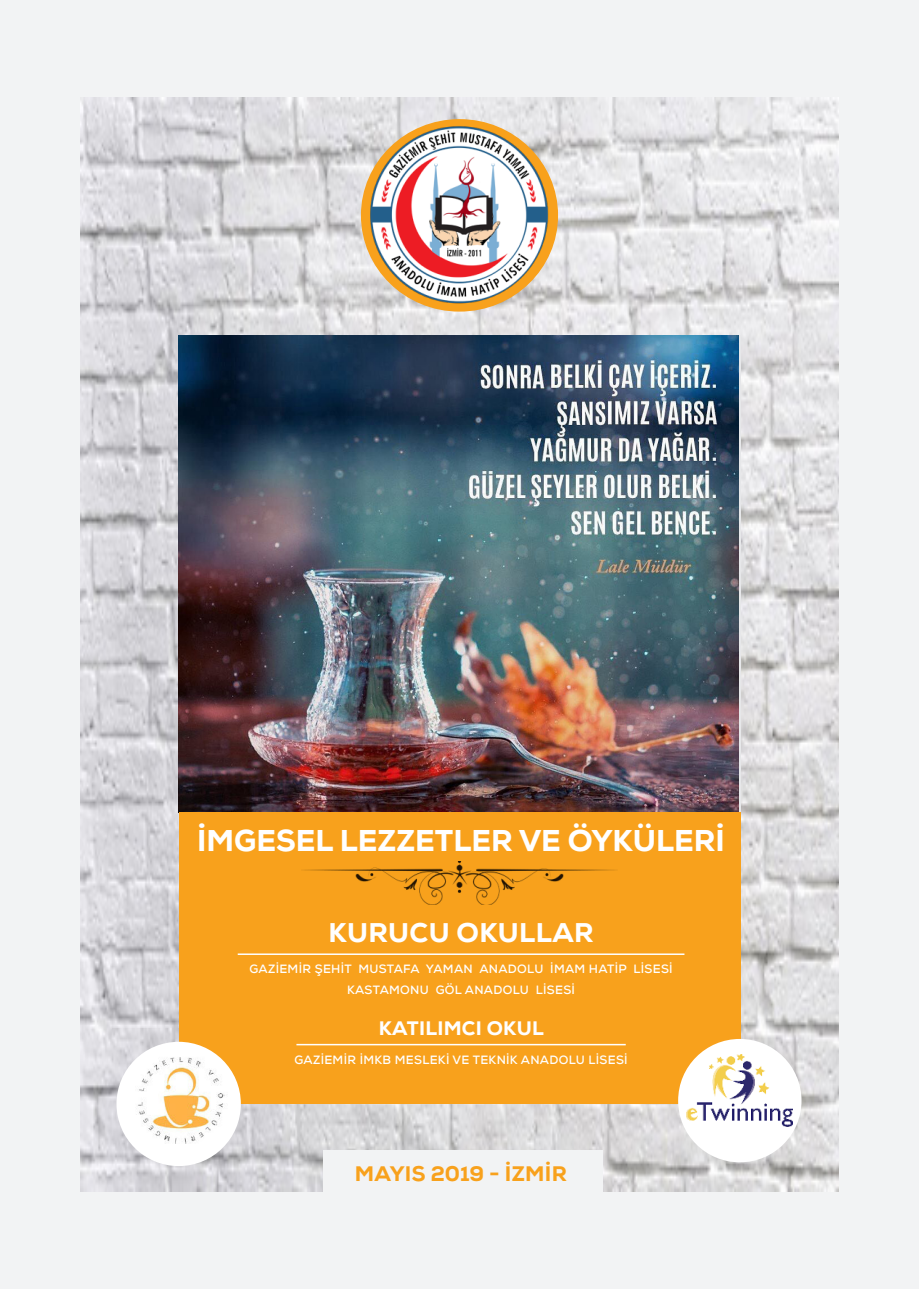
<style>
.page{position:relative;width:919px;height:1289px;background:#fff}
.page>*{position:absolute;margin:0;border:0;box-sizing:border-box;transform-origin:0 0}
.t1{font:800 30px "Nexa";color:#fff}
.t2{font:800 27px "Nexa";letter-spacing:.015em;color:#fff}
.t3{font:800 21px "Nexa";letter-spacing:.015em;color:#f8a11c}
.t4{font:800 19.5px "Nexa";letter-spacing:.015em;color:#fff}
.t5{font:700 12px/21px "Nexa";letter-spacing:.025em;color:#fff;text-align:center}
</style>
<div class="page">
<div style="left:0;top:0;width:918px;height:1288px;background:#f2f3f4"></div>
<img style="left:81px;top:98px;width:757px;height:1093px">
<img style="left:179px;top:335px;width:559px;height:477px">
<div style="left:179px;top:812px;width:561px;height:291px;background:#f8a11c"></div>
<hr style="left:238px;top:953px;width:446px;height:2px;background:#fff">
<hr style="left:296px;top:1043px;width:329px;height:2px;background:#fff">
<img style="left:112px;top:1029px;width:187px;height:163px">
<div style="left:678px;top:1038px;width:123px;height:124px;background:#fff;border-radius:50%"></div>
<img style="left:686px;top:1054px;width:106px;height:72px">
<img style="left:361px;top:115px;width:197px;height:201px">
<div style="left:324px;top:1150px;width:279px;height:42px;background:#f2f3f4"></div>
<img style="left:303px;top:862px;width:313px;height:42px">
<h1 class="t1" style="left:197px;top:822px;width:529px">İMGESEL LEZZETLER VE ÖYKÜLERİ</h1>
<h2 class="t2" style="left:328px;top:916px;width:267px">KURUCU OKULLAR</h2>
<p class="t5" style="left:249px;top:958px;width:424px">GAZİEMİR ŞEHİT MUSTAFA YAMAN ANADOLU İMAM HATİP LİSESİ<br>KASTAMONU GÖL ANADOLU LİSESİ</p>
<h3 class="t4" style="left:379px;top:1016px;width:166px">KATILIMCI OKUL</h3>
<p class="t5" style="left:294px;top:1049px;width:335px">GAZİEMİR İMKB MESLEKİ VE TEKNİK ANADOLU LİSESİ</p>
<h3 class="t3" style="left:355px;top:1161px;width:213px">MAYIS 2019 - İZMİR</h3>
</div>
